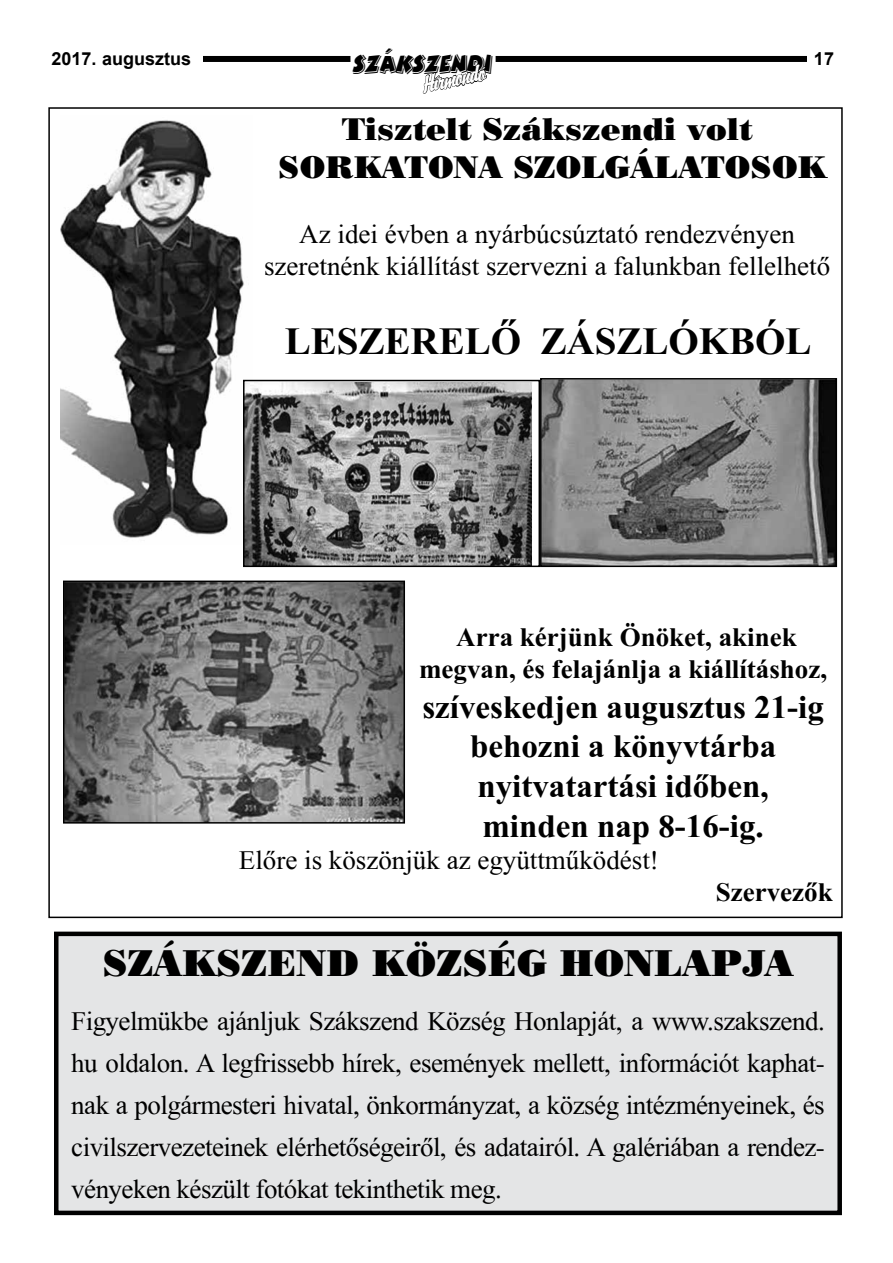
<style>
.page{position:relative;width:893px;height:1263px;background:#fff}
.page>*{position:absolute;margin:0;border:0;box-sizing:border-box;transform-origin:0 0}
.t1{font:39px "Times New Roman HU Bold";color:#000}
.t2{font:37.5px "Poster Bodoni HU Normal";color:#000}
.t3{font:33px/39.6px "Times New Roman HU Bold";color:#000;text-align:center}
.t4{font:31.5px/37.8px "Poster Bodoni HU Normal";color:#000;text-align:center}
.t5{font:28.8px "Bertram CE";letter-spacing:-.05em;color:#000;scale:.83 1}
.t6{font:27px/42px "Times New Roman HU";color:#000;text-align:center}
.t7{font:27px/32.4px "Times New Roman HU Bold";color:#000;text-align:center}
.t8{font:italic 21px "Briquet HU Plain";color:#fff}
.t9{font:700 18px "Arial";color:#000}
</style>
<div class="page">
<div style="left:50px;top:56px;width:300px;height:6px;background:#000"></div>
<div style="left:496px;top:56px;width:323px;height:6px;background:#000"></div>
<div style="left:807px;top:45px;width:34px;height:27px;background:#fff"></div>
<div style="left:50px;top:45px;width:152px;height:27px;background:#fff"></div>
<svg style="left:422px;top:64px;width:65px;height:30px"></svg>
<img style="left:60px;top:120px;width:193px;height:418px">
<img style="left:246px;top:383px;width:286px;height:181px">
<div style="left:243px;top:380px;width:297px;height:187px;border:2px solid #000"></div>
<img style="left:543px;top:381px;width:291px;height:183px">
<div style="left:540px;top:378px;width:297px;height:189px;border:2px solid #000"></div>
<img style="left:66px;top:583px;width:336px;height:238px">
<div style="left:63px;top:580px;width:342px;height:244px;border:2px solid #000"></div>
<div style="left:56px;top:934px;width:784px;height:279px;background:#e4e5e6"></div>
<div style="left:54px;top:932px;width:788px;height:283px;border:4px solid #000"></div>
<p class="t5" style="left:353px;top:47px;width:170px">SZÁKSZENDI</p>
<p class="t9" style="left:52px;top:47px;width:141px">2017. augusztus</p>
<p class="t9" style="left:814px;top:47px;width:22px">17</p>
<p class="t8" style="left:419px;top:72px;width:66px;rotate:-11deg">Hírmondó</p>
<p class="t4" style="left:278px;top:110px;width:549px">Tisztelt Szákszendi volt<br>SORKATONA SZOLGÁLATOSOK</p>
<p class="t6" style="left:264px;top:217px;width:568px;line-height:32.4px">Az idei évben a nyárbúcsúztató rendezvényen szeretnénk kiállítást szervezni a falunkban fellelhető</p>
<h1 class="t1" style="left:285px;top:319px;width:528px">LESZERELŐ ZÁSZLÓKBÓL</h1>
<p class="t7" style="left:419px;top:620px;width:409px">Arra kérjünk Önöket, akinek megvan, és felajánlja a kiállításhoz,</p>
<p class="t3" style="left:422px;top:687px;width:403px">szíveskedjen augusztus 21-ig behozni a könyvtárba nyitvatartási időben, minden nap 8-16-ig.</p>
<p class="t6" style="left:239px;top:839px;width:421px">Előre is köszönjük az együttműködést!</p>
<p class="t7" style="left:716px;top:876px;width:118px">Szervezők</p>
<h2 class="t2" style="left:103px;top:940px;width:692px">SZÁKSZEND KÖZSÉG HONLAPJA</h2>
<p class="t6" style="left:71px;top:1000px;width:755px;text-align:justify">Figyelmükbe ajánljuk Szákszend Község Honlapját, a www.szakszend. hu oldalon. A legfrissebb hírek, események mellett, információt kaphat&shy;nak a polgármesteri hivatal, önkormányzat, a község intézményeinek, és civilszervezeteinek elérhetőségeiről, és adatairól. A galériában a rendez&shy;vényeken készült fotókat tekinthetik meg.</p>
</div>
